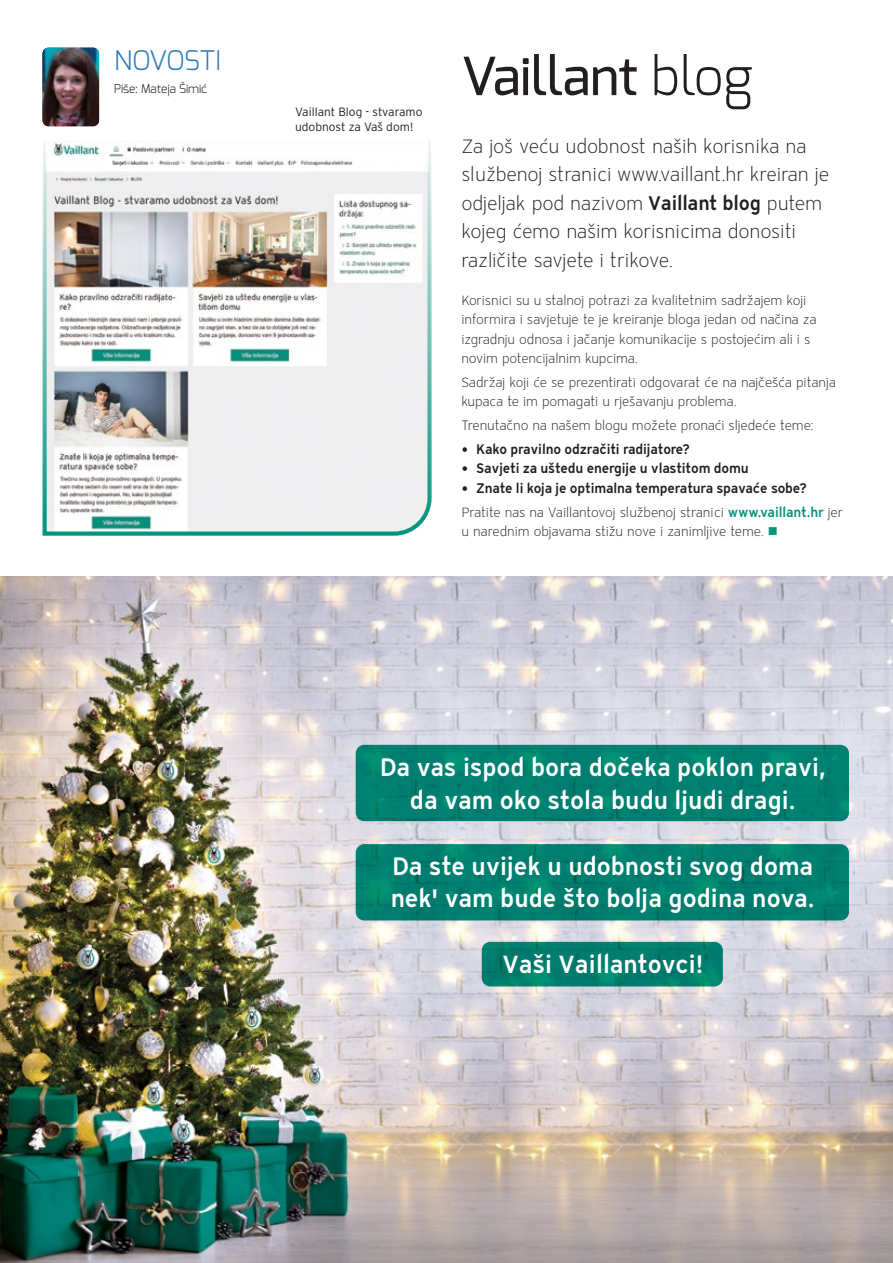
<style>
.page{position:relative;width:893px;height:1263px;background:#fff}
.page>*{position:absolute;margin:0;border:0;box-sizing:border-box;transform-origin:0 0}
.t1{font:500 52.5px "Exo";color:#231f20}
.t2{font:300 27px "Exo";letter-spacing:-.015em;color:#2f7bb3}
.t3{font:24.6px/32.7px "Vaillant 13 Demi TID";color:#fff;text-align:center}
.t4{font:19.5px/28.5px "Vaillant 13 Light TID";letter-spacing:-.01em;color:#231f20}
.t5{font:13.5px/19.5px "Vaillant 13 Light TID";letter-spacing:-.01em;color:#231f20}
.t6{font:13.5px "Vaillant 13 Demi TID";letter-spacing:-.01em;color:#231f20}
.t7{font:300 12px/14.4px "Interstate OT";color:#231f20}
.t8{font:300 12px "Exo";letter-spacing:-.005em;color:#231f20}
.s1{font-weight:300}
.s2{font-family:"Vaillant 13 Demi TID"}
.s3{font-family:"Vaillant 13 Demi TID";color:#00947d}
.s4{color:#00947d}
</style>
<div class="page">
<img style="left:0;top:576px;width:893px;height:687px">
<svg style="left:356px;top:745px;width:493px;height:76px;background:#008070"></svg>
<svg style="left:356px;top:844px;width:493px;height:76px;background:#007f6f"></svg>
<svg style="left:482px;top:942px;width:241px;height:44px;background:#007d6d"></svg>
<img style="left:43px;top:48px;width:56px;height:78px">
<img style="left:42px;top:141px;width:390px;height:395px">
<h2 class="t2" style="left:114px;top:43px;width:108px">NOVOSTI</h2>
<p class="t8" style="left:114px;top:81px;width:95px">Piše: Mateja Šimić</p>
<p class="t7" style="left:295px;top:105px;width:129px">Vaillant Blog - stvaramo udobnost za Vaš dom!</p>
<h1 class="t1" style="left:461px;top:43px;width:293px">Vaillant <span class="s1">blog</span></h1>
<h3 class="t4" style="left:461px;top:131px;width:369px">Za još veću udobnost naših korisnika na službenoj stranici www.vaillant.hr kreiran je odjeljak pod nazivom <span class="s2">Vaillant blog</span> putem kojeg ćemo našim korisnicima donositi različite savjete i trikove.</h3>
<p class="t5" style="left:461px;top:290px;width:357px">Korisnici su u stalnoj potrazi za kvalitetnim sadržajem koji informira i savjetuje te je kreiranje bloga jedan od načina za izgradnju odnosa i jačanje komunikacije s postojećim ali i s novim potencijalnim kupcima.</p>
<p class="t5" style="left:461px;top:372px;width:376px">Sadržaj koji će se prezentirati odgovarat će na najčešća pitanja kupaca te im pomagati u rješavanju problema.</p>
<p class="t5" style="left:461px;top:415px;width:354px">Trenutačno na našem blogu možete pronaći sljedeće teme:</p>
<p class="t6" style="left:461px;top:440px;width:230px">• Kako pravilno odzračiti radijatore?</p>
<p class="t6" style="left:461px;top:459px;width:289px">• Savjeti za uštedu energije u vlastitom domu</p>
<p class="t6" style="left:461px;top:479px;width:347px">• Znate li koja je optimalna temperatura spavaće sobe?</p>
<p class="t5" style="left:461px;top:502px;width:383px">Pratite nas na Vaillantovoj službenoj stranici <span class="s3">www.vaillant.hr</span> jer u narednim objavama stižu nove i zanimljive teme. <span class="s4">■</span></p>
<h3 class="t3" style="left:380px;top:750px;width:447px">Da vas ispod bora dočeka poklon pravi, da vam oko stola budu ljudi dragi.</h3>
<h3 class="t3" style="left:391px;top:849px;width:425px;text-align:left">Da ste uvijek u udobnosti svog doma nek' vam bude što bolja godina nova.</h3>
<h3 class="t3" style="left:502px;top:947px;width:203px">Vaši Vaillantovci!</h3>
</div>
